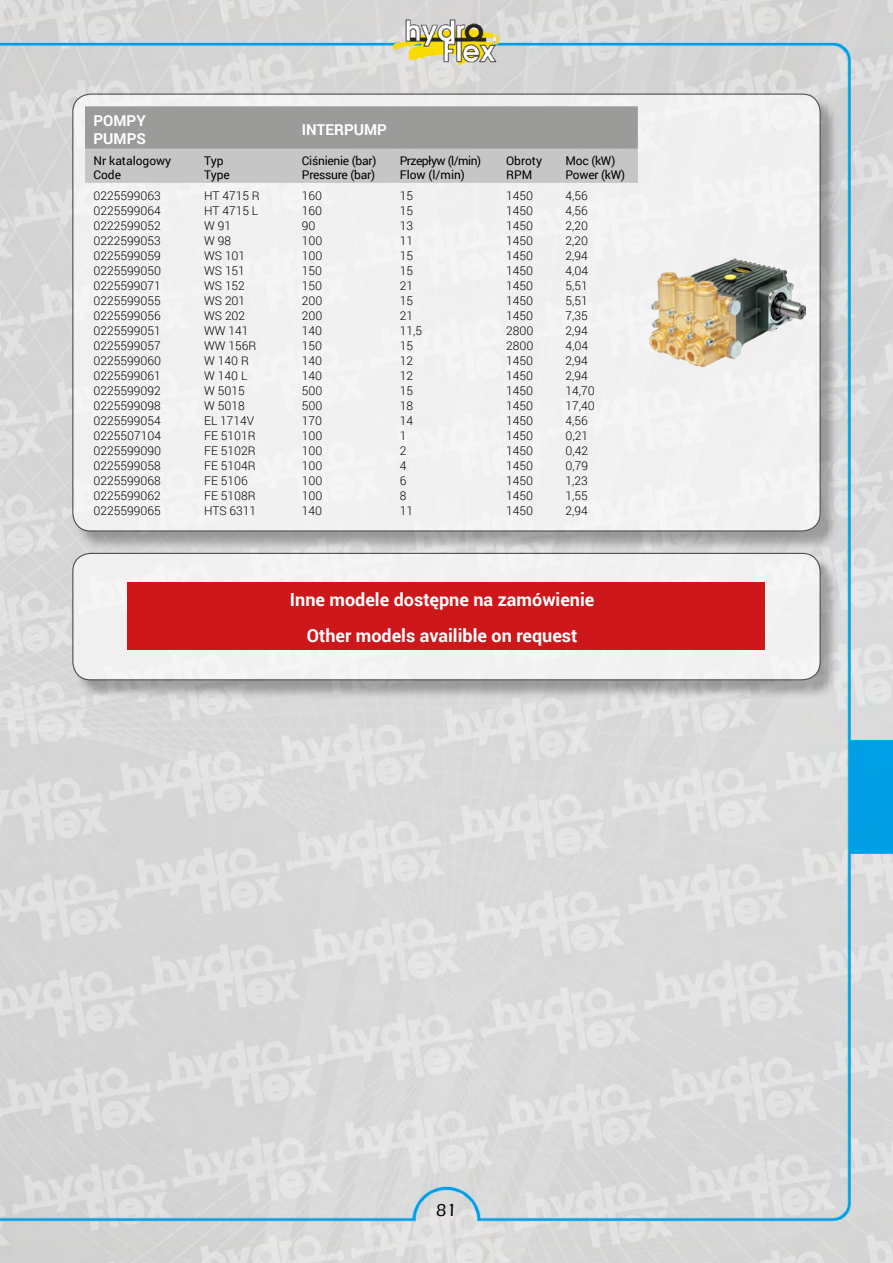
<style>
.page{position:relative;width:893px;height:1263px;background:#fff}
.page>*{position:absolute;margin:0;border:0;box-sizing:border-box;transform-origin:0 0}
.t1{font:700 18px/36px "Roboto";color:#fff;text-align:center}
.t2{font:500 18px "Eras ITC";color:#000}
.t3{font:700 15px/18px "Roboto";color:#fff}
.t4{font:300 12px/15px "Roboto";color:#000}
.t5{font:12px/14.4px "Roboto";letter-spacing:-.02em;color:#000}
.t6{font:12px/14.4px "Roboto";letter-spacing:-.04em;color:#000}
.t7{font:12px/14.4px "Roboto";color:#000}
</style>
<div class="page">
<img style="left:0;top:0;width:893px;height:1263px">
<div style="left:74px;top:95px;width:766px;height:456px;background:#000;opacity:.45"></div>
<div style="left:73px;top:94px;width:747px;height:437px;background:#f1f1f1;border-radius:18px"></div>
<svg style="left:85px;top:106px;width:553px;height:77px;background:#aeaeae"></svg>
<img style="left:649px;top:259px;width:156px;height:107px">
<div style="left:74px;top:555px;width:766px;height:144px;background:#000;opacity:.45"></div>
<div style="left:73px;top:553px;width:747px;height:127px;background:#f1f1f1;border-radius:18px"></div>
<div style="left:72px;top:553px;width:749px;height:127px;border:1px solid #000;border-radius:18px"></div>
<div style="left:128px;top:583px;width:637px;height:67px;background:#cd171a"></div>
<p class="t3" style="left:94px;top:111px;width:54px">POMPY<br>PUMPS</p>
<p class="t3" style="left:302px;top:120px;width:87px">INTERPUMP</p>
<p class="t7" style="left:94px;top:153px;width:79px">Nr katalogowy<br>Code</p>
<p class="t5" style="left:204px;top:153px;width:27px">Typ<br>Type</p>
<p class="t5" style="left:302px;top:153px;width:76px">Ciśnienie (bar)<br>Pressure (bar)</p>
<p class="t6" style="left:400px;top:153px;width:83px">Przepływ (l/min)<br>Flow (l/min)</p>
<p class="t7" style="left:506px;top:153px;width:37px">Obroty<br>RPM</p>
<p class="t5" style="left:566px;top:153px;width:61px">Moc (kW)<br>Power (kW)</p>
<p class="t4" style="left:94px;top:188px;width:69px;text-align:justify">0225599063<br>0225599064<br>0222599052<br>0222599053<br>0225599059<br>0225599050<br>0225599071<br>0225599055<br>0225599056<br>0225599051<br>0225599057<br>0225599060<br>0225599061<br>0225599092<br>0225599098<br>0225599054<br>0225507104<br>0225599090<br>0225599058<br>0225599068<br>0225599062<br>0225599065</p>
<p class="t4" style="left:204px;top:188px;width:57px">HT 4715 R<br>HT 4715 L<br>W 91<br>W 98<br>WS 101<br>WS 151<br>WS 152<br>WS 201<br>WS 202<br>WW 141<br>WW 156R<br>W 140 R<br>W 140 L<br>W 5015<br>W 5018<br>EL 1714V<br>FE 5101R<br>FE 5102R<br>FE 5104R<br>FE 5106<br>FE 5108R<br>HTS 6311</p>
<p class="t4" style="left:302px;top:188px;width:22px">160<br>160<br>90<br>100<br>100<br>150<br>150<br>200<br>200<br>140<br>150<br>140<br>140<br>500<br>500<br>170<br>100<br>100<br>100<br>100<br>100<br>140</p>
<p class="t4" style="left:400px;top:188px;width:24px">15<br>15<br>13<br>11<br>15<br>15<br>21<br>15<br>21<br>11,5<br>15<br>12<br>12<br>15<br>18<br>14<br>1<br>2<br>4<br>6<br>8<br>11</p>
<p class="t4" style="left:506px;top:188px;width:29px;text-align:justify">1450<br>1450<br>1450<br>1450<br>1450<br>1450<br>1450<br>1450<br>1450<br>2800<br>2800<br>1450<br>1450<br>1450<br>1450<br>1450<br>1450<br>1450<br>1450<br>1450<br>1450<br>1450</p>
<p class="t4" style="left:566px;top:188px;width:31px">4,56<br>4,56<br>2,20<br>2,20<br>2,94<br>4,04<br>5,51<br>5,51<br>7,35<br>2,94<br>4,04<br>2,94<br>2,94<br>14,70<br>17,40<br>4,56<br>0,21<br>0,42<br>0,79<br>1,23<br>1,55<br>2,94</p>
<h1 class="t1" style="left:290px;top:581px;width:306px">Inne modele dostępne na zamówienie<br>Other models availible on request</h1>
<h1 class="t2" style="left:436px;top:1200px;width:22px">81</h1>
</div>
